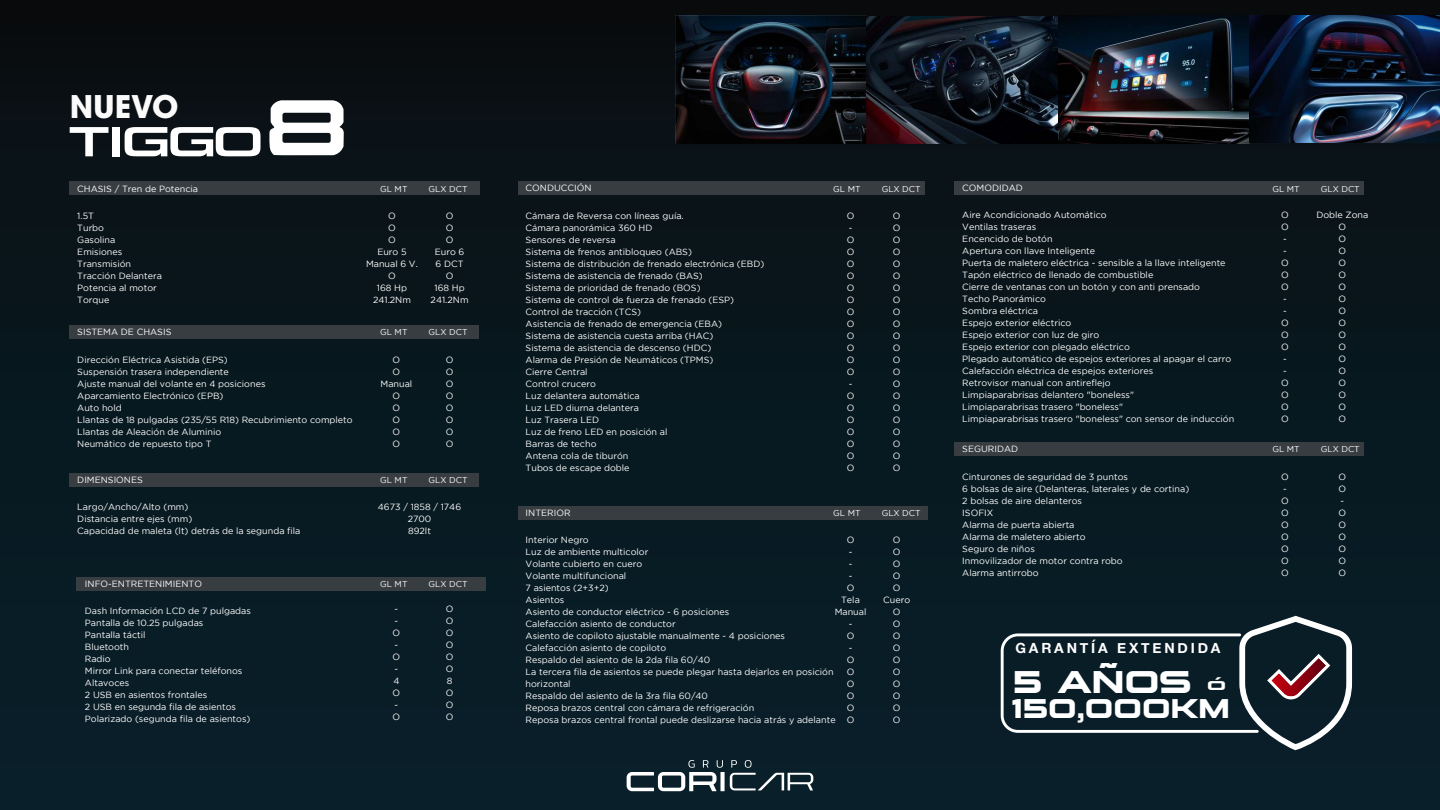
<style>
.page{position:relative;width:1440px;height:810px;background:#fff}
.page>*{position:absolute;margin:0;border:0;box-sizing:border-box;transform-origin:0 0}
.t1{font:31.35px "Future Tense";color:#fff}
.t2{font:700 31.05px "ITC Avant Garde Pro";color:#fbfbfb}
.t3{font:27.08px "Future Tense";color:#fff}
.t4{font:700 14.02px "Helvetica Neue";letter-spacing:.2em;color:#fff}
.t5{font:12.75px "Future Tense";color:#fff;scale:1.35 1}
.t6{font:9px/12px "Gotham";color:#fff}
.t7{font:8.48px "Gotham";color:#fff}
</style>
<div class="page">
<img style="left:0;top:0;width:1440px;height:810px">
<svg style="left:627px;top:760px;width:186px;height:31px"></svg>
<div style="left:70px;top:181px;width:410px;height:14px;background:#383d42"></div>
<div style="left:518px;top:506px;width:409px;height:13px;background:#383d42"></div>
<div style="left:955px;top:181px;width:409px;height:13px;background:#383d42"></div>
<div style="left:76px;top:577px;width:409px;height:13px;background:#383d42"></div>
<div style="left:955px;top:443px;width:409px;height:13px;background:#383d42"></div>
<div style="left:518px;top:182px;width:406px;height:13px;background:#383d42"></div>
<div style="left:70px;top:325px;width:409px;height:14px;background:#383d42"></div>
<div style="left:70px;top:473px;width:409px;height:13px;background:#383d42"></div>
<img style="left:675px;top:16px;width:765px;height:128px">
<svg style="left:70px;top:127px;width:38px;height:29px"></svg>
<div style="left:113px;top:127px;width:7px;height:29px;background:#fff"></div>
<svg style="left:125px;top:127px;width:136px;height:29px"></svg>
<svg style="left:269px;top:100px;width:75px;height:55px"></svg>
<img style="left:1249px;top:15px;width:191px;height:128px">
<svg style="left:999px;top:613px;width:356px;height:142px;background:#1c2f38"></svg>
<img style="left:1271px;top:658px;width:55px;height:39px">
<h2 class="t2" style="left:70px;top:89px;width:110px">NUEVO</h2>
<p class="t6" style="left:77px;top:182px;width:122px">CHASIS / Tren de Potencia</p>
<p class="t7" style="left:380px;top:184px;width:29px">GL MT</p>
<p class="t7" style="left:429px;top:184px;width:40px">GLX DCT</p>
<p class="t6" style="left:77px;top:209px;width:86px">1.5T<br>Turbo<br>Gasolina<br>Emisiones<br>Transmisión<br>Tracción Delantera<br>Potencia al motor<br>Torque</p>
<p class="t6" style="left:366px;top:209px;width:53px;text-align:center">O<br>O<br>O<br>Euro 5<br>Manual 6 V.<br>O<br>168 Hp<br>241.2Nm</p>
<p class="t6" style="left:431px;top:209px;width:39px;text-align:center">O<br>O<br>O<br>Euro 6<br>6 DCT<br>O<br>168 Hp<br>241.2Nm</p>
<p class="t6" style="left:77px;top:326px;width:96px">SISTEMA DE CHASIS</p>
<p class="t7" style="left:380px;top:328px;width:29px">GL MT</p>
<p class="t7" style="left:429px;top:328px;width:40px">GLX DCT</p>
<p class="t6" style="left:77px;top:353px;width:277px">Dirección Eléctrica Asistida (EPS)<br>Suspensión trasera independiente<br>Ajuste manual del volante en 4 posiciones<br>Aparcamiento Electrónico (EPB)<br>Auto hold<br>Llantas de 18 pulgadas (235/55 R18) Recubrimiento completo Llantas de Aleación de Aluminio<br>Neumático de repuesto tipo T</p>
<p class="t6" style="left:381px;top:353px;width:33px;text-align:center">O<br>O<br>Manual<br>O<br>O<br>O<br>O<br>O</p>
<p class="t6" style="left:446px;top:353px;width:9px;text-align:justify">O O O O O O O O</p>
<p class="t6" style="left:77px;top:474px;width:67px">DIMENSIONES</p>
<p class="t7" style="left:380px;top:475px;width:29px">GL MT</p>
<p class="t7" style="left:429px;top:475px;width:40px">GLX DCT</p>
<p class="t6" style="left:77px;top:501px;width:225px">Largo/Ancho/Alto (mm)<br>Distancia entre ejes (mm)<br>Capacidad de maleta (lt) detrás de la segunda fila</p>
<p class="t6" style="left:378px;top:501px;width:85px;text-align:center">4673 / 1858 / 1746<br>2700<br>892lt</p>
<p class="t6" style="left:85px;top:578px;width:119px">INFO-ENTRETENIMIENTO</p>
<p class="t7" style="left:380px;top:579px;width:29px">GL MT</p>
<p class="t7" style="left:429px;top:579px;width:40px">GLX DCT</p>
<p class="t6" style="left:85px;top:605px;width:167px">Dash Información LCD de 7 pulgadas<br>Pantalla de 10.25 pulgadas<br>Pantalla táctil<br>Bluetooth<br>Radio<br>Mirror Link para conectar teléfonos<br>Altavoces<br>2 USB en asientos frontales<br>2 USB en segunda fila de asientos<br>Polarizado (segunda fila de asientos)</p>
<p class="t6" style="left:393px;top:603px;width:9px">- -<br>O -<br>O -<br>4<br>O -<br>O</p>
<p class="t6" style="left:446px;top:603px;width:9px;text-align:justify">O O O O O O 8<br>O O O</p>
<p class="t6" style="left:526px;top:182px;width:67px">CONDUCCIÓN</p>
<p class="t7" style="left:833px;top:184px;width:29px">GL MT</p>
<p class="t7" style="left:882px;top:184px;width:40px">GLX DCT</p>
<p class="t6" style="left:526px;top:209px;width:240px">Cámara de Reversa con líneas guía.<br>Cámara panorámica 360 HD<br>Sensores de reversa<br>Sistema de frenos antibloqueo (ABS)<br>Sistema de distribución de frenado electrónica (EBD)<br>Sistema de asistencia de frenado (BAS)<br>Sistema de prioridad de frenado (BOS)<br>Sistema de control de fuerza de frenado (ESP)<br>Control de tracción (TCS)<br>Asistencia de frenado de emergencia (EBA)<br>Sistema de asistencia cuesta arriba (HAC)<br>Sistema de asistencia de descenso (HDC)<br>Alarma de Presión de Neumáticos (TPMS)<br>Cierre Central<br>Control crucero<br>Luz delantera automática<br>Luz LED diurna delantera<br>Luz Trasera LED<br>Luz de freno LED en posición al<br>Barras de techo<br>Antena cola de tiburón<br>Tubos de escape doble</p>
<p class="t6" style="left:847px;top:209px;width:9px">O -<br>O<br>O<br>O<br>O<br>O<br>O<br>O<br>O<br>O<br>O<br>O<br>O -<br>O<br>O<br>O<br>O<br>O<br>O<br>O</p>
<p class="t6" style="left:893px;top:209px;width:9px;text-align:justify">O O O O O O O O O O O O O O O O O O O O O O</p>
<p class="t6" style="left:526px;top:507px;width:46px">INTERIOR</p>
<p class="t7" style="left:833px;top:508px;width:29px">GL MT</p>
<p class="t7" style="left:882px;top:508px;width:40px">GLX DCT</p>
<p class="t6" style="left:526px;top:534px;width:312px">Interior Negro<br>Luz de ambiente multicolor<br>Volante cubierto en cuero<br>Volante multifuncional<br>7 asientos (2+3+2)<br>Asientos<br>Asiento de conductor eléctrico - 6 posiciones<br>Calefacción asiento de conductor<br>Asiento de copiloto ajustable manualmente - 4 posiciones Calefacción asiento de copiloto<br>Respaldo del asiento de la 2da fila 60/40<br>La tercera fila de asientos se puede plegar hasta dejarlos en posición horizontal<br>Respaldo del asiento de la 3ra fila 60/40<br>Reposa brazos central con cámara de refrigeración<br>Reposa brazos central frontal puede deslizarse hacia atrás y adelante</p>
<p class="t6" style="left:835px;top:534px;width:33px;text-align:center">O<br>-<br>-<br>-<br>O<br>Tela<br>Manual -<br>O<br>-<br>O<br>O<br>O<br>O<br>O<br>O</p>
<p class="t6" style="left:883px;top:534px;width:28px;text-align:center">O<br>O<br>O<br>O<br>O<br>Cuero<br>O<br>O<br>O<br>O<br>O<br>O<br>O<br>O<br>O<br>O</p>
<p class="t6" style="left:962px;top:182px;width:62px">COMODIDAD</p>
<p class="t7" style="left:1272px;top:184px;width:29px">GL MT</p>
<p class="t7" style="left:1321px;top:184px;width:40px">GLX DCT</p>
<p class="t6" style="left:962px;top:209px;width:273px">Aire Acondicionado Automático<br>Ventilas traseras<br>Encencido de botón<br>Apertura con llave Inteligente<br>Puerta de maletero eléctrica - sensible a la llave inteligente Tapón eléctrico de llenado de combustible<br>Cierre de ventanas con un botón y con anti prensado<br>Techo Panorámico<br>Sombra eléctrica<br>Espejo exterior eléctrico<br>Espejo exterior con luz de giro<br>Espejo exterior con plegado eléctrico<br>Plegado automático de espejos exteriores al apagar el carro Calefacción eléctrica de espejos exteriores<br>Retrovisor manual con antireflejo<br>Limpiaparabrisas delantero "boneless"<br>Limpiaparabrisas trasero "boneless"<br>Limpiaparabrisas trasero "boneless" con sensor de inducción</p>
<p class="t6" style="left:1281px;top:209px;width:9px">O<br>O - -<br>O<br>O<br>O - -<br>O<br>O<br>O - -<br>O<br>O<br>O<br>O</p>
<p class="t6" style="left:1316px;top:209px;width:54px;text-align:center">Doble Zona<br>O<br>O<br>O<br>O<br>O<br>O<br>O<br>O<br>O<br>O<br>O<br>O<br>O<br>O<br>O<br>O<br>O</p>
<p class="t6" style="left:962px;top:443px;width:57px">SEGURIDAD</p>
<p class="t7" style="left:1272px;top:445px;width:29px">GL MT</p>
<p class="t7" style="left:1321px;top:445px;width:40px">GLX DCT</p>
<p class="t6" style="left:962px;top:470px;width:228px">Cinturones de seguridad de 3 puntos<br>6 bolsas de aire (Delanteras, laterales y de cortina)<br>2 bolsas de aire delanteros<br>ISOFIX<br>Alarma de puerta abierta<br>Alarma de maletero abierto<br>Seguro de niños<br>Inmovilizador de motor contra robo<br>Alarma antirrobo</p>
<p class="t6" style="left:1281px;top:470px;width:9px">O -<br>O<br>O<br>O<br>O<br>O<br>O<br>O</p>
<p class="t6" style="left:1339px;top:470px;width:9px">O<br>O -<br>O<br>O<br>O<br>O<br>O<br>O</p>
<h3 class="t4" style="left:1016px;top:640px;width:206px">GARANTÍA EXTENDIDA</h3>
<h1 class="t1" style="left:1013px;top:662px;width:180px">5 AÑOS</h1>
<h3 class="t3" style="left:1012px;top:690px;width:220px">150,000KM</h3>
<h3 class="t5" style="left:1207px;top:677px;width:15px">Ó</h3>
</div>
